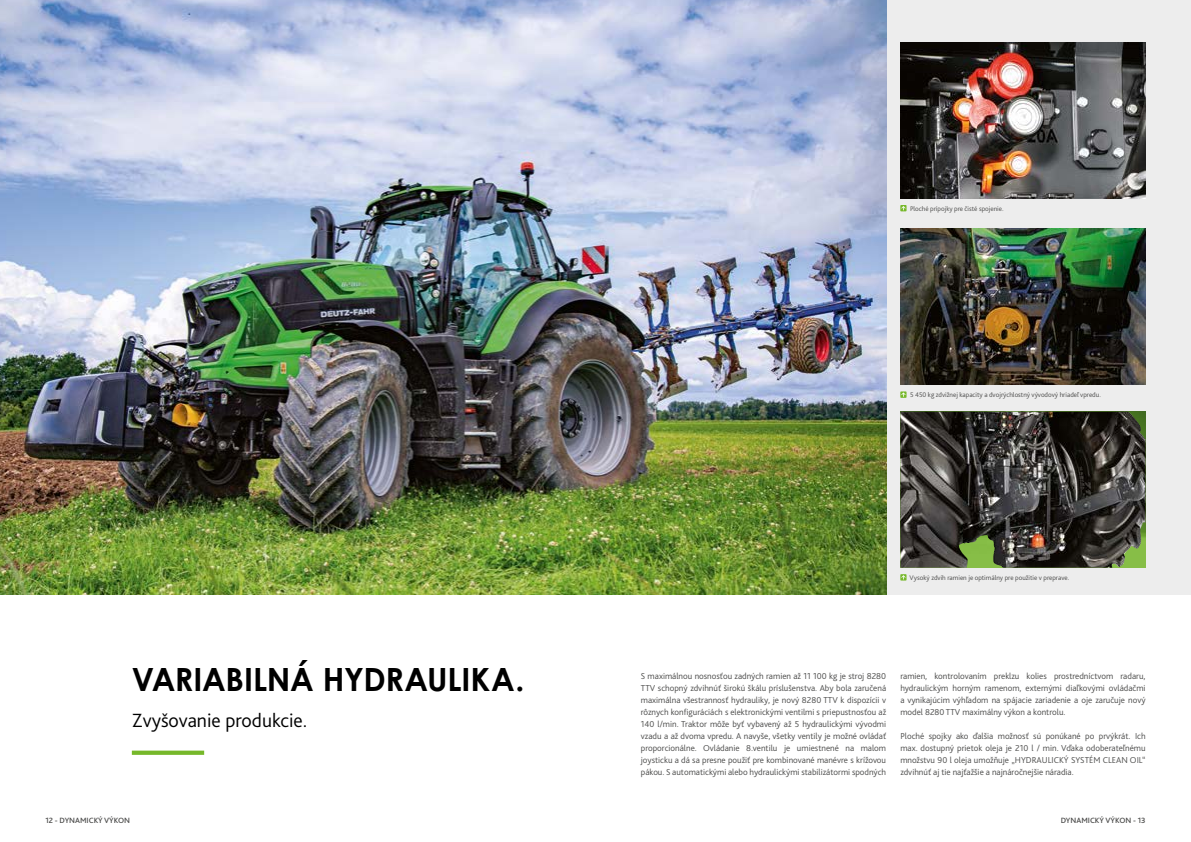
<style>
.page{position:relative;width:1191px;height:842px;background:#fff}
.page>*{position:absolute;margin:0;border:0;box-sizing:border-box;transform-origin:0 0}
.t1{font:700 32px "Century Gothic";letter-spacing:-.01em;color:#000}
.t2{font:300 20px "Bliss Pro";color:#000}
.t3{font:300 9px/12px "Bliss Pro";color:#4a4a49;text-align:justify}
.t4{font:500 8px "Bliss Pro";color:#4a4a49}
.t5{font:300 7px "Bliss Pro";color:#4a4a49}
</style>
<div class="page">
<img style="left:0;top:0;width:587px;height:595px">
<div style="left:886px;top:0;width:305px;height:595px;background:#ededed"></div>
<img style="left:900px;top:229px;width:245px;height:156px">
<img style="left:900px;top:412px;width:245px;height:156px">
<img style="left:587px;top:0;width:299px;height:595px">
<img style="left:900px;top:43px;width:245px;height:156px">
<svg style="left:132px;top:751px;width:72px;height:4px"></svg>
<svg style="left:900px;top:205px;width:6px;height:6px"></svg>
<svg style="left:900px;top:391px;width:6px;height:7px"></svg>
<svg style="left:901px;top:392px;width:4px;height:5px"></svg>
<svg style="left:900px;top:574px;width:6px;height:6px"></svg>
<p class="t5" style="left:910px;top:204px;width:95px">Ploché prípojky pre čisté spojenie.</p>
<p class="t5" style="left:910px;top:390px;width:192px">5 450 kg zdvižnej kapacity a dvojrýchlostný vývodový hriadeľ vpredu.</p>
<h1 class="t1" style="left:132px;top:655px;width:394px">VARIABILNÁ HYDRAULIKA.</h1>
<h2 class="t2" style="left:132px;top:707px;width:177px">Zvyšovanie produkcie.</h2>
<p class="t5" style="left:909px;top:573px;width:161px">Vysoký zdvih ramien je optimálny pre použitie v preprave.</p>
<p class="t3" style="left:641px;top:670px;width:247px">S maximálnou nosnosťou zadných ramien až 11 100 kg je stroj 8280<br>TTV schopný zdvihnúť širokú škálu príslušenstva. Aby bola zaručená maximálna všestrannosť hydrauliky, je nový 8280 TTV k dispozícii v rôznych konfiguráciách s elektronickými ventilmi s priepustnosťou až 140 l/min. Traktor môže byť vybavený až 5 hydraulickými vývodmi vzadu a až dvoma vpredu. A navyše, všetky ventily je možné ovládať proporcionálne. Ovládanie 8.ventilu je umiestnené na malom joysticku a dá sa presne použiť pre kombinované manévre s krížovou pákou. S automatickými alebo hydraulickými stabilizátormi spodných</p>
<p class="t3" style="left:900px;top:669px;width:247px">ramien, kontrolovaním preklzu kolies prostredníctvom radaru, hydraulickým horným ramenom, externými diaľkovými ovládačmi a vynikajúcim výhľadom na spájacie zariadenie a oje zaručuje nový model 8280 TTV maximálny výkon a kontrolu.</p>
<p class="t3" style="left:900px;top:729px;width:247px">Ploché spojky ako ďalšia možnosť sú ponúkané po prvýkrát. Ich max. dostupný prietok oleja je 210 l / min. Vďaka odoberateľnému množstvu 90 l oleja umožňuje „HYDRAULICKÝ SYSTÉM CLEAN OIL“ zdvihnúť aj tie najťažšie a najnáročnejšie náradia.</p>
<p class="t4" style="left:45px;top:815px;width:86px">12 - DYNAMICKÝ VÝKON</p>
<p class="t4" style="left:1060px;top:815px;width:86px">DYNAMICKÝ VÝKON - 13</p>
</div>
